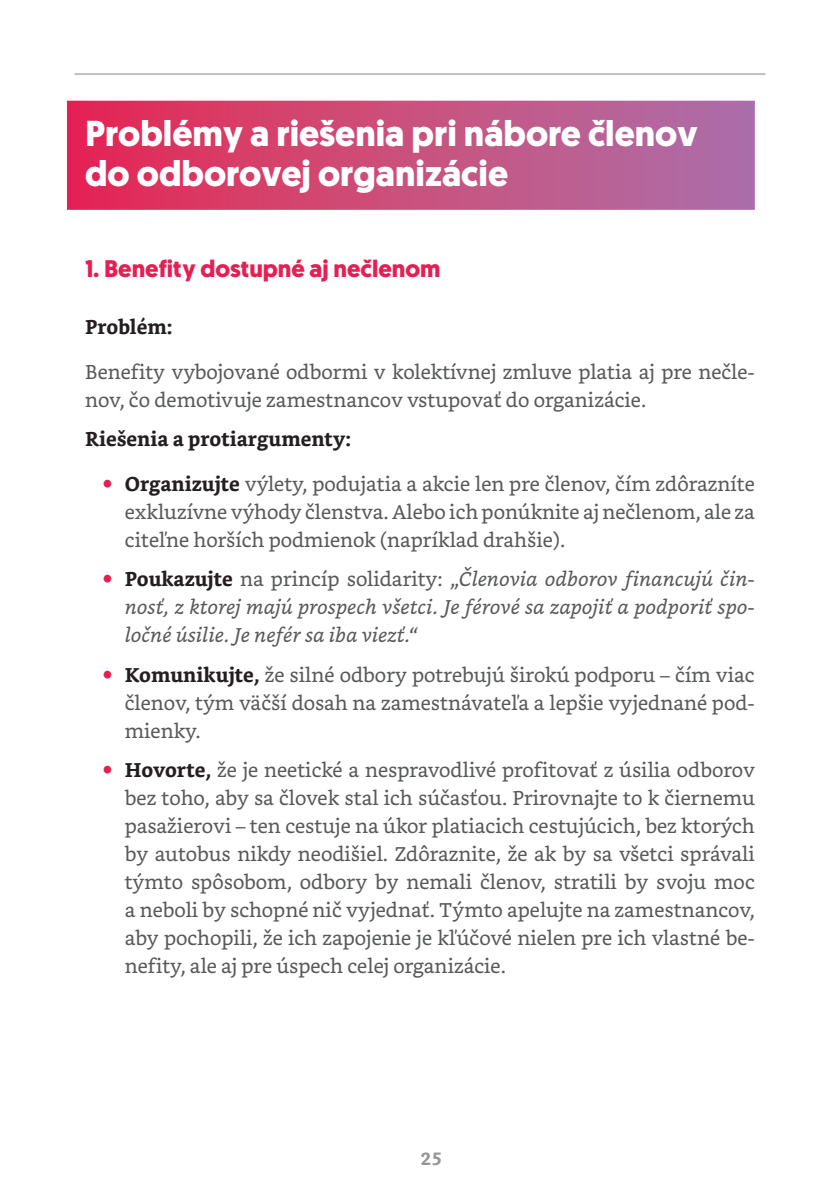
<style>
.page{position:relative;width:840px;height:1191px;background:#fff}
.page>*{position:absolute;margin:0;border:0;box-sizing:border-box;transform-origin:0 0}
.t1{font:700 36px/40px "Geomanist";color:#fff}
.t2{font:700 24px "Geomanist";color:#e41f54}
.t3{font:20px/28px "Bookerly";color:#58595b;text-align:justify}
.t4{font:italic 20px/28px "Bookerly";color:#58595b;text-align:justify}
.t5{font:700 20px "Bookerly";color:#231f20}
.t6{font:700 18px "Bookerly";color:#939598}
.s1{font-weight:700;color:#231f20}
.s2{font-weight:700;font-style:normal;color:#231f20}
.s3{font-style:normal}
</style>
<div class="page">
<div style="left:69px;top:103px;width:683px;height:105px;background:linear-gradient(to right,#e62952,#ad72a9)"></div>
<hr style="left:75px;top:73px;width:689px;height:2px;background:#bcbec0">
<h1 class="t1" style="left:85px;top:113px;width:613px">Problémy a riešenia pri nábore členov do odborovej organizácie</h1>
<p class="t2" style="left:85px;top:253px;width:356px">1. Benefity dostupné aj nečlenom</p>
<p class="t5" style="left:85px;top:315px;width:89px">Problém:</p>
<p class="t3" style="left:85px;top:358px;width:670px">Benefity vybojované odbormi v kolektívnej zmluve platia aj pre nečle&shy;nov, čo demotivuje zamestnancov vstupovať do organizácie.</p>
<p class="t5" style="left:85px;top:427px;width:267px">Riešenia a protiargumenty:</p>
<p class="t3" style="left:125px;top:470px;width:631px"><span class="s1">Organizujte</span> výlety, podujatia a akcie len pre členov, čím zdôrazníte exkluzívne výhody členstva. Alebo ich ponúknite aj nečlenom, ale za citeľne horších podmienok (napríklad drahšie).</p>
<p class="t4" style="left:125px;top:565px;width:631px"><span class="s2">Poukazujte</span> <span class="s3">na princíp solidarity:</span> „Členovia odborov financujú čin&shy;nosť, z ktorej majú prospech všetci. Je férové sa zapojiť a podporiť spo&shy;ločné úsilie. Je nefér sa iba viezť.“</p>
<p class="t3" style="left:125px;top:661px;width:631px"><span class="s1">Komunikujte,</span> že silné odbory potrebujú širokú podporu – čím viac členov, tým väčší dosah na zamestnávateľa a lepšie vyjednané pod&shy;mienky.</p>
<p class="t3" style="left:125px;top:756px;width:631px"><span class="s1">Hovorte,</span> že je neetické a nespravodlivé profitovať z úsilia odborov bez toho, aby sa človek stal ich súčasťou. Prirovnajte to k čiernemu pasažierovi – ten cestuje na úkor platiacich cestujúcich, bez ktorých by autobus nikdy neodišiel. Zdôraznite, že ak by sa všetci správali týmto spôsobom, odbory by nemali členov, stratili by svoju moc a neboli by schopné nič vyjednať. Týmto apelujte na zamestnancov, aby pochopili, že ich zapojenie je kľúčové nielen pre ich vlastné be&shy;nefity, ale aj pre úspech celej organizácie.</p>
<p class="t6" style="left:420px;top:1148px;width:23px">25</p>
</div>
